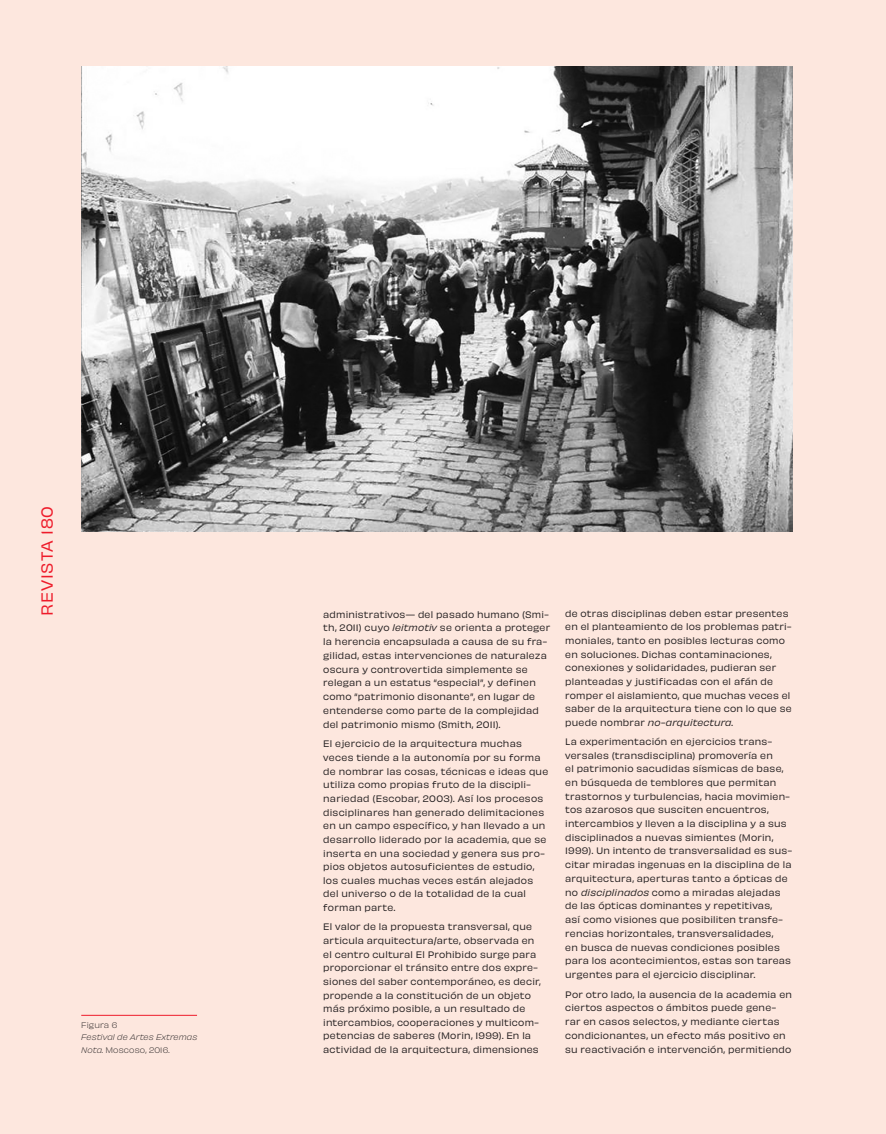
<style>
.page{position:relative;width:886px;height:1134px;background:#fde7de}
.page>*{position:absolute;margin:0;border:0;box-sizing:border-box;transform-origin:0 0}
.t1{font:15px "Obviously";letter-spacing:.05em;color:#ee1b2a}
.Pie_de_foto{font:8.75px/13.8px "Obviously";letter-spacing:.02em;color:#231f20}
.Pie_de_foto-2{font:7.5px "Obviously Lght";letter-spacing:.015em;color:#231f20}
.Pie_de_foto-3{font:italic 7.5px "Obviously Lght";letter-spacing:.005em;color:#231f20}
.s1{font-style:italic}
</style>
<div class="page">
<img style="left:81px;top:67px;width:711px;height:465px">
<hr style="left:81px;top:1015px;width:116px;height:1px;background:#ee1b2a">
<h1 class="t1" style="left:36px;top:615px;width:111px;rotate:-90deg">REVISTA 180</h1>
<p class="Pie_de_foto-2" style="left:81px;top:1019px;width:37px">Figura 6</p>
<p class="Pie_de_foto-3" style="left:81px;top:1032px;width:118px">Festival de Artes Extremas</p>
<p class="Pie_de_foto-2" style="left:81px;top:1044px;width:90px"><span class="s1">Nota</span>. Moscoso, 2016.</p>
<p class="Pie_de_foto" style="left:323px;top:607px;width:228px">administrativos— del pasado humano (Smi&shy;th, 2011) cuyo <span class="s1">leitmotiv</span> se orienta a proteger la herencia encapsulada a causa de su fra&shy;gilidad, estas intervenciones de naturaleza oscura y controvertida simplemente se relegan a un estatus “especial”, y definen como “patrimonio disonante”, en lugar de entenderse como parte de la complejidad del patrimonio mismo (Smith, 2011).</p>
<p class="Pie_de_foto" style="left:323px;top:736px;width:227px">El ejercicio de la arquitectura muchas veces tiende a la autonomía por su forma de nombrar las cosas, técnicas e ideas que utiliza como propias fruto de la discipli&shy;nariedad (Escobar, 2003). Así los procesos disciplinares han generado delimitaciones en un campo específico, y han llevado a un desarrollo liderado por la academia, que se inserta en una sociedad y genera sus pro&shy;pios objetos autosuficientes de estudio, los cuales muchas veces están alejados del universo o de la totalidad de la cual forman parte.</p>
<p class="Pie_de_foto" style="left:323px;top:919px;width:219px">El valor de la propuesta transversal, que articula arquitectura/arte, observada en el centro cultural El Prohibido surge para proporcionar el tránsito entre dos expre&shy;siones del saber contemporáneo, es decir, propende a la constitución de un objeto más próximo posible, a un resultado de intercambios, cooperaciones y multicom&shy;petencias de saberes (Morin, 1999). En la actividad de la arquitectura, dimensiones</p>
<p class="Pie_de_foto" style="left:565px;top:606px;width:228px">de otras disciplinas deben estar presentes en el planteamiento de los problemas patri&shy;moniales, tanto en posibles lecturas como en soluciones. Dichas contaminaciones, conexiones y solidaridades, pudieran ser planteadas y justificadas con el afán de romper el aislamiento, que muchas veces el saber de la arquitectura tiene con lo que se puede nombrar <span class="s1">no-arquitectura</span>.</p>
<p class="Pie_de_foto" style="left:565px;top:734px;width:228px">La experimentación en ejercicios trans&shy;versales (transdisciplina) promovería en<br>el patrimonio sacudidas sísmicas de base, en búsqueda de temblores que permitan trastornos y turbulencias, hacia movimien&shy;tos azarosos que susciten encuentros, intercambios y lleven a la disciplina y a sus disciplinados a nuevas simientes (Morin, 1999). Un intento de transversalidad es sus&shy;citar miradas ingenuas en la disciplina de la arquitectura, aperturas tanto a ópticas de no <span class="s1">disciplinados</span> como a miradas alejadas de las ópticas dominantes y repetitivas,<br>así como visiones que posibiliten transfe&shy;rencias horizontales, transversalidades,<br>en busca de nuevas condiciones posibles para los acontecimientos, estas son tareas urgentes para el ejercicio disciplinar.</p>
<p class="Pie_de_foto" style="left:565px;top:987px;width:228px">Por otro lado, la ausencia de la academia en ciertos aspectos o ámbitos puede gene&shy;rar en casos selectos, y mediante ciertas condicionantes, un efecto más positivo en su reactivación e intervención, permitiendo</p>
</div>
